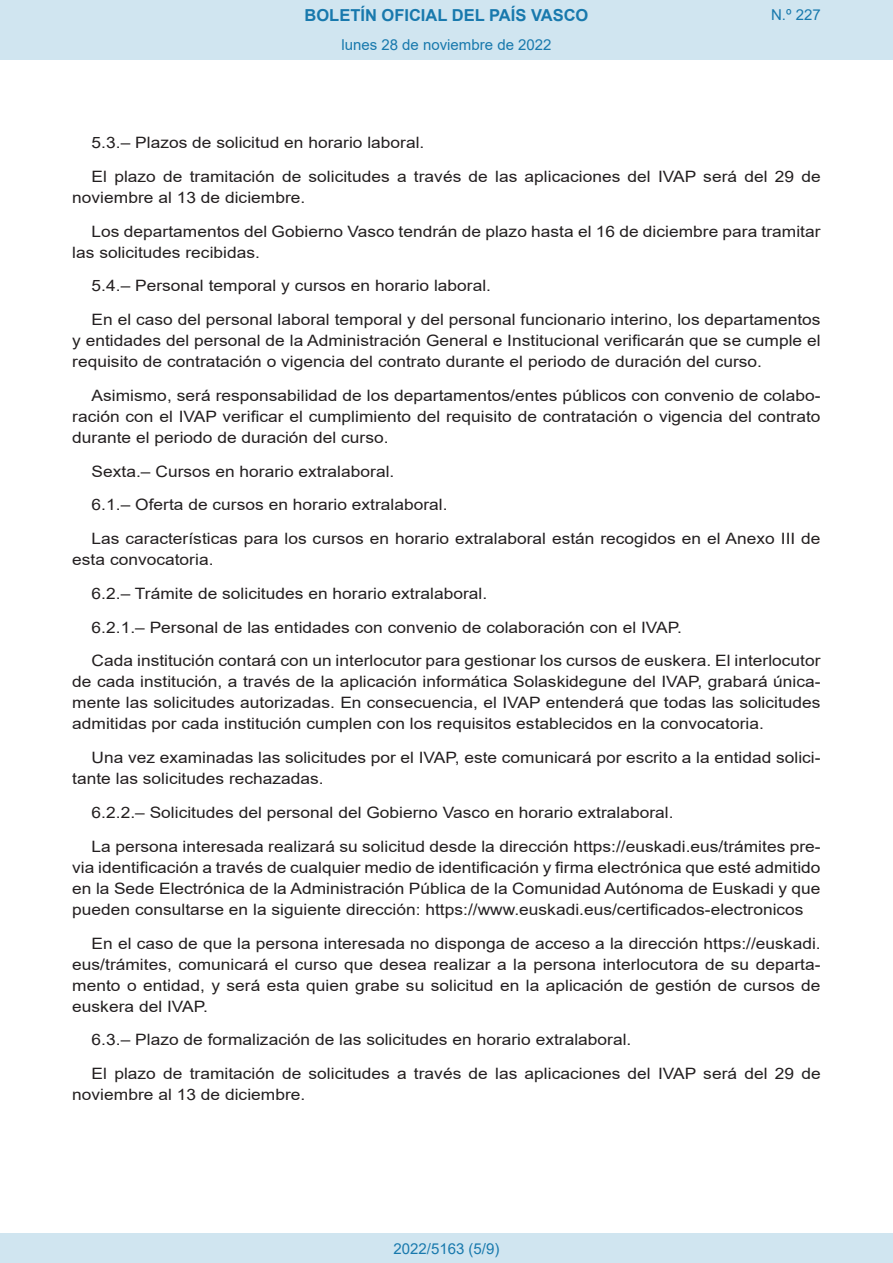
<style>
.page{position:relative;width:893px;height:1263px;background:#fff}
.page>*{position:absolute;margin:0;border:0;box-sizing:border-box;transform-origin:0 0}
.t1{font:700 16.5px "Arial";color:#1879ad}
.BOPVDetalle{font:15.6px/21px "Arial";color:#231f20;scale:1.11 1}
.Paginacion_Centro{font:15px "Arial";color:#1879ad}
</style>
<div class="page">
<div style="left:0;top:0;width:893px;height:60px;background:#d0e5f0"></div>
<div style="left:0;top:1233px;width:893px;height:30px;background:#d0e5f0"></div>
<p class="t1" style="left:305px;top:3px;width:285px">BOLETÍN OFICIAL DEL PAÍS VASCO</p>
<p class="Paginacion_Centro" style="left:341px;top:35px;width:212px">lunes 28 de noviembre de 2022</p>
<p class="Paginacion_Centro" style="left:771px;top:5px;width:51px">N.º 227</p>
<p class="BOPVDetalle" style="left:92px;top:132px;width:301px">5.3.– Plazos de solicitud en horario laboral.</p>
<p class="BOPVDetalle" style="left:72px;top:166px;width:676px;text-indent:19px">El plazo de tramitación de solicitudes a través de las aplicaciones del IVAP será del 29 de noviembre al 13 de diciembre.</p>
<p class="BOPVDetalle" style="left:72px;top:221px;width:676px;text-indent:19px">Los departamentos del Gobierno Vasco tendrán de plazo hasta el 16 de diciembre para tramitar las solicitudes recibidas.</p>
<p class="BOPVDetalle" style="left:92px;top:275px;width:361px">5.4.– Personal temporal y cursos en horario laboral.</p>
<p class="BOPVDetalle" style="left:72px;top:309px;width:676px;text-align:justify;text-indent:19px">En el caso del personal laboral temporal y del personal funcionario interino, los departamentos y entidades del personal de la Administración General e Institucional verificarán que se cumple el requisito de contratación o vigencia del contrato durante el periodo de duración del curso.</p>
<p class="BOPVDetalle" style="left:72px;top:385px;width:676px;text-align:justify;text-indent:19px">Asimismo, será responsabilidad de los departamentos/entes públicos con convenio de colabo&shy;ración con el IVAP verificar el cumplimiento del requisito de contratación o vigencia del contrato durante el periodo de duración del curso.</p>
<p class="BOPVDetalle" style="left:92px;top:461px;width:274px">Sexta.– Cursos en horario extralaboral.</p>
<p class="BOPVDetalle" style="left:92px;top:494px;width:322px">6.1.– Oferta de cursos en horario extralaboral.</p>
<p class="BOPVDetalle" style="left:72px;top:528px;width:676px;text-indent:19px">Las características para los cursos en horario extralaboral están recogidos en el Anexo III de esta convocatoria.</p>
<p class="BOPVDetalle" style="left:92px;top:583px;width:358px">6.2.– Trámite de solicitudes en horario extralaboral.</p>
<p class="BOPVDetalle" style="left:92px;top:617px;width:533px">6.2.1.– Personal de las entidades con convenio de colaboración con el IVAP.</p>
<p class="BOPVDetalle" style="left:72px;top:650px;width:676px;text-align:justify;text-indent:19px">Cada institución contará con un interlocutor para gestionar los cursos de euskera. El interlocutor de cada institución, a través de la aplicación informática Solaskidegune del IVAP, grabará única&shy;mente las solicitudes autorizadas. En consecuencia, el IVAP entenderá que todas las solicitudes admitidas por cada institución cumplen con los requisitos establecidos en la convocatoria.</p>
<p class="BOPVDetalle" style="left:72px;top:747px;width:676px;text-indent:19px">Una vez examinadas las solicitudes por el IVAP, este comunicará por escrito a la entidad solici&shy;tante las solicitudes rechazadas.</p>
<p class="BOPVDetalle" style="left:92px;top:802px;width:526px">6.2.2.– Solicitudes del personal del Gobierno Vasco en horario extralaboral.</p>
<p class="BOPVDetalle" style="left:72px;top:836px;width:676px;text-align:justify;text-indent:19px">La persona interesada realizará su solicitud desde la dirección https://euskadi.eus/trámites pre&shy;via identificación a través de cualquier medio de identificación y firma electrónica que esté admitido en la Sede Electrónica de la Administración Pública de la Comunidad Autónoma de Euskadi y que pueden consultarse en la siguiente dirección: https://www.euskadi.eus/certificados-electronicos</p>
<p class="BOPVDetalle" style="left:72px;top:932px;width:676px;text-align:justify;text-indent:19px">En el caso de que la persona interesada no disponga de acceso a la dirección https://euskadi. eus/trámites, comunicará el curso que desea realizar a la persona interlocutora de su departa&shy;mento o entidad, y será esta quien grabe su solicitud en la aplicación de gestión de cursos de euskera del IVAP.</p>
<p class="BOPVDetalle" style="left:92px;top:1029px;width:488px">6.3.– Plazo de formalización de las solicitudes en horario extralaboral.</p>
<p class="BOPVDetalle" style="left:72px;top:1063px;width:676px;text-indent:19px">El plazo de tramitación de solicitudes a través de las aplicaciones del IVAP será del 29 de noviembre al 13 de diciembre.</p>
<p class="Paginacion_Centro" style="left:393px;top:1238px;width:107px">2022/5163 (5/9)</p>
</div>
